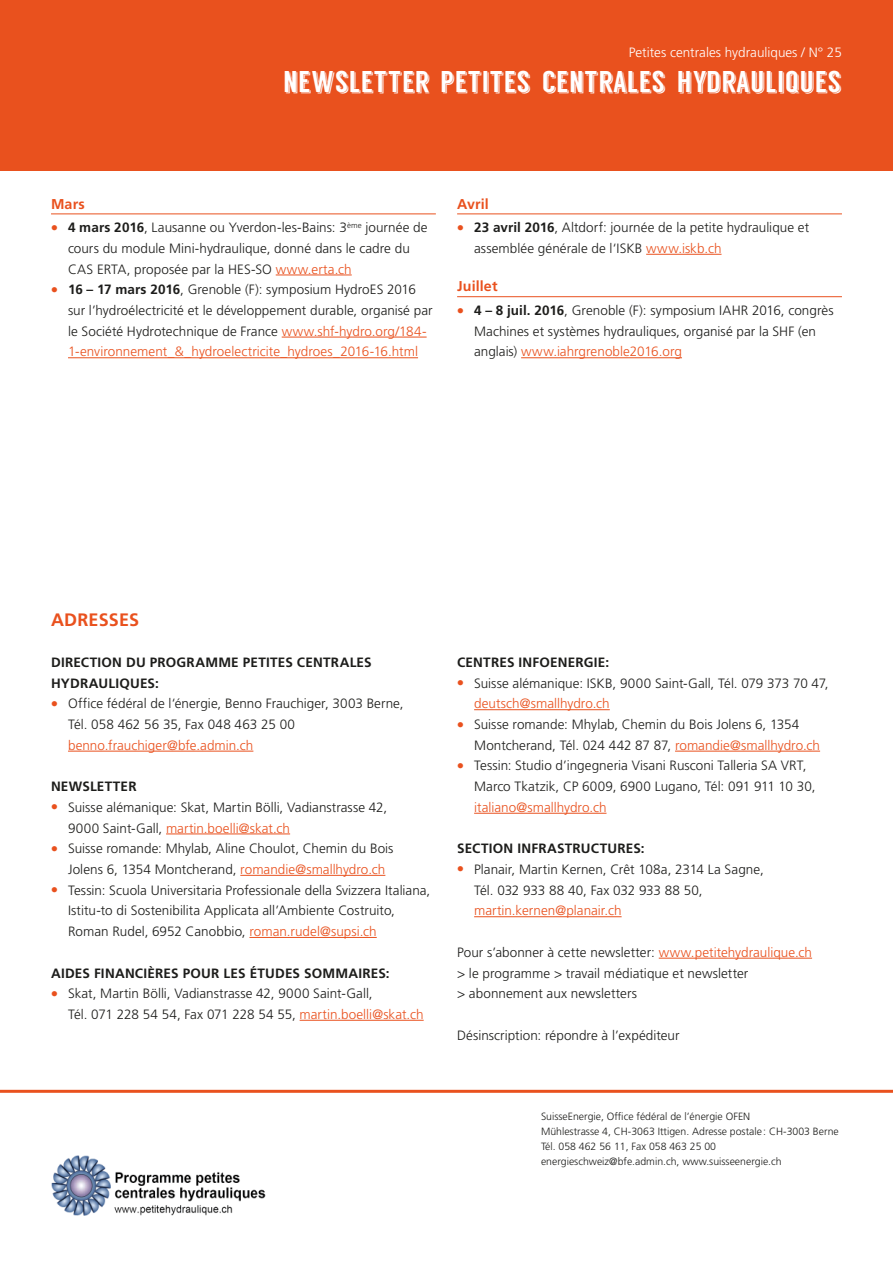
<style>
.page{position:relative;width:893px;height:1263px;background:#fff}
.page>*{position:absolute;margin:0;border:0;box-sizing:border-box;transform-origin:0 0}
.Merkblattzwischentit{font:30px "Langdon";color:#fff}
.Kapitel_Zwischentite{font:700 18px "Frutiger LT Std";letter-spacing:.01em;color:#e9511e}
.Agenda_01{font:700 14.25px "Frutiger LT Std";letter-spacing:.01em;color:#e9511e}
.Indent_01{font:300 13.5px/20.7px "Frutiger LT Std";color:#1d1d1b}
.Fliesstext{font:300 13.5px/20.7px "Frutiger LT Std";letter-spacing:.005em;color:#1d1d1b}
.Paragraphentitel{font:700 13.5px/20.7px "Frutiger LT Std";letter-spacing:.015em;color:#1d1d1b}
.Zielpublikum{font:300 13.5px "Frutiger LT Std";color:#fff}
.Impressum{font:300 10.5px "Frutiger LT Std";color:#1d1d1b}
.s1{color:#e9511e}
.s2{font-weight:700}
</style>
<div class="page">
<hr style="left:0;top:1090px;width:893px;height:3px;background:#e9511e">
<div style="left:0;top:0;width:893px;height:170px;background:#e9511e"></div>
<hr style="left:68px;top:751px;width:185px;height:1px;background:#e9511e">
<hr style="left:166px;top:833px;width:124px;height:1px;background:#e9511e">
<hr style="left:240px;top:875px;width:145px;height:1px;background:#e9511e">
<hr style="left:249px;top:937px;width:128px;height:1px;background:#e9511e">
<hr style="left:300px;top:1020px;width:124px;height:1px;background:#e9511e">
<hr style="left:474px;top:709px;width:136px;height:1px;background:#e9511e">
<hr style="left:675px;top:751px;width:145px;height:1px;background:#e9511e">
<hr style="left:474px;top:813px;width:132px;height:1px;background:#e9511e">
<hr style="left:474px;top:916px;width:148px;height:1px;background:#e9511e">
<hr style="left:659px;top:958px;width:153px;height:1px;background:#e9511e">
<hr style="left:51px;top:214px;width:385px;height:1px;background:#e9511e">
<hr style="left:276px;top:275px;width:76px;height:1px;background:#e9511e">
<hr style="left:282px;top:337px;width:145px;height:1px;background:#e9511e">
<hr style="left:68px;top:357px;width:350px;height:1px;background:#e9511e">
<hr style="left:457px;top:214px;width:385px;height:1px;background:#e9511e">
<hr style="left:646px;top:254px;width:75px;height:1px;background:#e9511e">
<hr style="left:457px;top:296px;width:385px;height:1px;background:#e9511e">
<hr style="left:521px;top:357px;width:161px;height:1px;background:#e9511e">
<img style="left:51px;top:1156px;width:215px;height:59px">
<p class="Zielpublikum" style="left:629px;top:45px;width:215px">Petites centrales hydrauliques / N° 25</p>
<p class="Merkblattzwischentit" style="left:283px;top:66px;width:560px">NEWSLETTER PETITES CENTRALES HYDRAULIQUES</p>
<p class="Agenda_01" style="left:51px;top:195px;width:35px">Mars</p>
<p class="Indent_01" style="left:68px;top:217px;width:361px;text-indent:-17px"><span class="s1">●</span> <span class="s2">4 mars 2016</span>, Lausanne ou Yverdon-les-Bains: 3<sup>ème</sup> journée de cours du module Mini-hydraulique, donné dans le cadre du<br>CAS ERTA, proposée par la HES-SO <span class="s1">www.erta.ch</span></p>
<p class="Indent_01" style="left:68px;top:279px;width:366px;text-indent:-17px"><span class="s1">●</span> <span class="s2">16 – 17 mars 2016</span>, Grenoble (F): symposium HydroES 2016 sur l’hydroélectricité et le développement durable, organisé par le Société Hydrotechnique de France <span class="s1">www.shf-hydro.org/184- 1-environnement_&amp;_hydroelectricite_hydroes_2016-16.html</span></p>
<p class="Agenda_01" style="left:457px;top:195px;width:33px">Avril</p>
<p class="Indent_01" style="left:474px;top:217px;width:337px;text-indent:-17px"><span class="s1">●</span> <span class="s2">23 avril 2016</span>, Altdorf: journée de la petite hydraulique et assemblée générale de l‘ISKB <span class="s1">www.iskb.ch</span></p>
<p class="Agenda_01" style="left:457px;top:278px;width:42px">Juillet</p>
<p class="Indent_01" style="left:474px;top:300px;width:361px;text-indent:-17px"><span class="s1">●</span> <span class="s2">4 – 8 juil. 2016</span>, Grenoble (F): symposium IAHR 2016, congrès<br>Machines et systèmes hydrauliques, organisé par la SHF (en anglais) <span class="s1">www.iahrgrenoble2016.org</span></p>
<p class="Kapitel_Zwischentite" style="left:51px;top:609px;width:90px">ADRESSES</p>
<p class="Paragraphentitel" style="left:51px;top:652px;width:322px">DIRECTION DU PROGRAMME PETITES CENTRALES<br>HYDRAULIQUES:</p>
<p class="Indent_01" style="left:68px;top:693px;width:337px;text-indent:-17px"><span class="s1">●</span> Office fédéral de l‘énergie, Benno Frauchiger, 3003 Berne,<br>Tél. 058 462 56 35, Fax 048 463 25 00 <span class="s1">benno.frauchiger@bfe.admin.ch</span></p>
<p class="Paragraphentitel" style="left:51px;top:776px;width:87px">NEWSLETTER</p>
<p class="Indent_01" style="left:68px;top:797px;width:321px;text-indent:-17px"><span class="s1">●</span> Suisse alémanique: Skat, Martin Bölli, Vadianstrasse 42,<br>9000 Saint-Gall, <span class="s1">martin.boelli@skat.ch</span></p>
<p class="Indent_01" style="left:68px;top:838px;width:327px;text-indent:-17px"><span class="s1">●</span> Suisse romande: Mhylab, Aline Choulot, Chemin du Bois<br>Jolens 6, 1354 Montcherand, <span class="s1">romandie@smallhydro.ch</span></p>
<p class="Indent_01" style="left:68px;top:880px;width:364px;text-indent:-17px"><span class="s1">●</span> Tessin: Scuola Universitaria Professionale della Svizzera Italiana,<br>Istitu-to di Sostenibilita Applicata all’Ambiente Costruito,<br>Roman Rudel, 6952 Canobbio, <span class="s1">roman.rudel@supsi.ch</span></p>
<p class="Paragraphentitel" style="left:51px;top:962px;width:340px">AIDES FINANCIÈRES POUR LES ÉTUDES SOMMAIRES:</p>
<p class="Indent_01" style="left:68px;top:983px;width:357px;text-indent:-17px"><span class="s1">●</span> Skat, Martin Bölli, Vadianstrasse 42, 9000 Saint-Gall,<br>Tél. 071 228 54 54, Fax 071 228 54 55, <span class="s1">martin.boelli@skat.ch</span></p>
<p class="Paragraphentitel" style="left:457px;top:652px;width:154px">CENTRES INFOENERGIE:</p>
<p class="Indent_01" style="left:474px;top:673px;width:356px;text-indent:-17px"><span class="s1">●</span> Suisse alémanique: ISKB, 9000 Saint-Gall, Tél. 079 373 70 47, <span class="s1">deutsch@smallhydro.ch</span></p>
<p class="Indent_01" style="left:474px;top:714px;width:347px;text-indent:-17px"><span class="s1">●</span> Suisse romande: Mhylab, Chemin du Bois Jolens 6, 1354<br>Montcherand, Tél. 024 442 87 87, <span class="s1">romandie@smallhydro.ch</span></p>
<p class="Indent_01" style="left:474px;top:756px;width:343px;text-indent:-17px"><span class="s1">●</span> Tessin: Studio d’ingegneria Visani Rusconi Talleria SA VRT,<br>Marco Tkatzik, CP 6009, 6900 Lugano, Tél: 091 911 10 30, <span class="s1">italiano@smallhydro.ch</span></p>
<p class="Paragraphentitel" style="left:457px;top:838px;width:189px">SECTION INFRASTRUCTURES:</p>
<p class="Indent_01" style="left:474px;top:859px;width:291px;text-indent:-17px"><span class="s1">●</span> Planair, Martin Kernen, Crêt 108a, 2314 La Sagne,<br>Tél. 032 933 88 40, Fax 032 933 88 50, <span class="s1">martin.kernen@planair.ch</span></p>
<p class="Fliesstext" style="left:457px;top:942px;width:356px">Pour s’abonner à cette newsletter: <span class="s1">www.petitehydraulique.ch </span>&gt; le programme &gt; travail médiatique et newsletter<br>&gt; abonnement aux newsletters</p>
<p class="Fliesstext" style="left:457px;top:1025px;width:224px">Désinscription: répondre à l’expéditeur</p>
<p class="Impressum" style="left:541px;top:1110px;width:211px">SuisseEnergie, Office fédéral de l’énergie OFEN</p>
<p class="Impressum" style="left:541px;top:1125px;width:299px">Mühlestrasse 4, CH-3063 Ittigen. Adresse postale : CH-3003 Berne</p>
<p class="Impressum" style="left:541px;top:1140px;width:177px">Tél. 058 462 56 11, Fax 058 463 25 00</p>
<p class="Impressum" style="left:541px;top:1155px;width:242px">energieschweiz@bfe.admin.ch, www.suisseenergie.ch</p>
</div>
